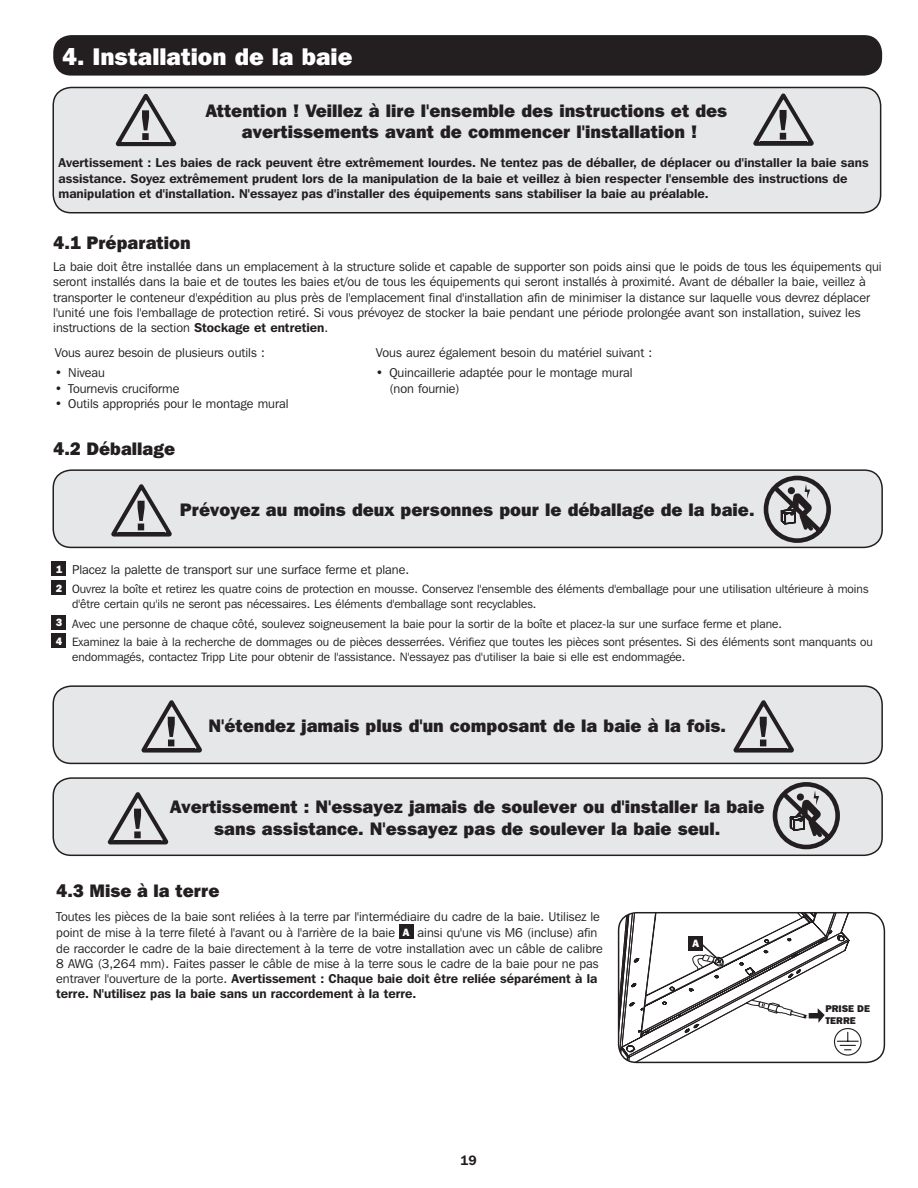
<style>
.page{position:relative;width:918px;height:1188px;background:#fff}
.page>*{position:absolute;margin:0;border:0;box-sizing:border-box;transform-origin:0 0}
.Main_Head{font:800 24px "Franklin Gothic IT Cby BT";color:#fff}
.Sub_Head{font:800 18px/21.6px "Franklin Gothic IT Cby BT";color:#231f20;text-align:center}
.t1{font:600 13.5px "Franklin Gothic IT Cby BT";color:#231f20}
.t2{font:12.75px/15.3px "Franklin Gothic IT Cby BT";color:#231f20}
.t3{font:600 12.75px/15.3px "Franklin Gothic IT Cby BT";color:#231f20}
.t4{font:12px/15.3px "Franklin Gothic IT Cby BT";color:#231f20}
.t5{font:800 10.5px "Franklin Gothic IT Cby BT";color:#fff}
.t6{font:800 9.75px/11.7px "Franklin Gothic IT Cby BT";color:#231f20}
.t7{font:900 9px/9px "Swiss 721 BT";color:#231f20}
.s1{font-weight:600}
</style>
<div class="page">
<div style="left:53px;top:35px;width:829px;height:41px;background:#231f20;border-radius:18px"></div>
<div style="left:53px;top:87px;width:828px;height:126px;background:#e6e7e9;border-radius:18px"></div>
<div style="left:52px;top:87px;width:829px;height:126px;border:2px solid #231f20;border-radius:18px"></div>
<div style="left:53px;top:470px;width:829px;height:77px;background:#e6e7e9;border-radius:18px"></div>
<div style="left:52px;top:469px;width:831px;height:79px;border:2px solid #231f20;border-radius:18px"></div>
<div style="left:53px;top:686px;width:829px;height:77px;background:#e6e7e9;border-radius:18px"></div>
<div style="left:52px;top:685px;width:831px;height:79px;border:2px solid #231f20;border-radius:18px"></div>
<div style="left:53px;top:778px;width:829px;height:77px;background:#e6e7e9;border-radius:18px"></div>
<div style="left:52px;top:777px;width:831px;height:79px;border:2px solid #231f20;border-radius:18px"></div>
<div style="left:52px;top:562px;width:14px;height:14px;background:#231f20"></div>
<div style="left:52px;top:581px;width:14px;height:14px;background:#231f20"></div>
<div style="left:52px;top:615px;width:14px;height:14px;background:#231f20"></div>
<div style="left:52px;top:634px;width:14px;height:14px;background:#231f20"></div>
<div style="left:399px;top:925px;width:14px;height:14px;background:#231f20"></div>
<svg style="left:111px;top:484px;width:61px;height:53px"></svg>
<svg style="left:142px;top:700px;width:60px;height:53px"></svg>
<svg style="left:108px;top:792px;width:60px;height:52px"></svg>
<svg style="left:734px;top:700px;width:60px;height:53px"></svg>
<svg style="left:116px;top:94px;width:60px;height:52px"></svg>
<svg style="left:753px;top:93px;width:61px;height:53px"></svg>
<svg style="left:764px;top:476px;width:67px;height:67px"></svg>
<svg style="left:773px;top:782px;width:67px;height:67px"></svg>
<svg style="left:619px;top:913px;width:265px;height:149px"></svg>
<div style="left:825px;top:1003px;width:46px;height:23px;background:#fff"></div>
<p class="Main_Head" style="left:62px;top:41px;width:292px">4. Installation de la baie</p>
<p class="Sub_Head" style="left:206px;top:99px;width:523px">Attention ! Veillez à lire l'ensemble des instructions et des avertissements avant de commencer l'installation !</p>
<p class="t3" style="left:58px;top:155px;width:812px">Avertissement : Les baies de rack peuvent être extrêmement lourdes. Ne tentez pas de déballer, de déplacer ou d'installer la baie sans assistance. Soyez extrêmement prudent lors de la manipulation de la baie et veillez à bien respecter l'ensemble des instructions de manipulation et d'installation. N'essayez pas d'installer des équipements sans stabiliser la baie au préalable.</p>
<p class="Sub_Head" style="left:53px;top:231px;width:139px">4.1 Préparation</p>
<p class="t2" style="left:53px;top:259px;width:830px">La baie doit être installée dans un emplacement à la structure solide et capable de supporter son poids ainsi que le poids de tous les équipements qui seront installés dans la baie et de toutes les baies et/ou de tous les équipements qui seront installés à proximité. Avant de déballer la baie, veillez à transporter le conteneur d'expédition au plus près de l'emplacement final d'installation afin de minimiser la distance sur laquelle vous devrez déplacer l'unité une fois l'emballage de protection retiré. Si vous prévoyez de stocker la baie pendant une période prolongée avant son installation, suivez les instructions de la section <span class="s1">Stockage et entretien</span>.</p>
<p class="t2" style="left:55px;top:344px;width:212px">Vous aurez besoin de plusieurs outils :</p>
<p class="t2" style="left:55px;top:365px;width:52px">• Niveau</p>
<p class="t2" style="left:55px;top:380px;width:126px">• Tournevis cruciforme</p>
<p class="t2" style="left:55px;top:396px;width:235px">• Outils appropriés pour le montage mural</p>
<p class="t2" style="left:376px;top:344px;width:278px">Vous aurez également besoin du matériel suivant :</p>
<p class="t2" style="left:389px;top:365px;width:245px;text-indent:-14px">• Quincaillerie adaptée pour le montage mural (non fournie)</p>
<p class="Sub_Head" style="left:53px;top:437px;width:124px">4.2 Déballage</p>
<p class="Sub_Head" style="left:180px;top:498px;width:576px">Prévoyez au moins deux personnes pour le déballage de la baie.</p>
<p class="t5" style="left:56px;top:563px;width:8px">1</p>
<p class="t2" style="left:72px;top:562px;width:339px">Placez la palette de transport sur une surface ferme et plane.</p>
<p class="t5" style="left:56px;top:581px;width:8px">2</p>
<p class="t4" style="left:72px;top:581px;width:798px">Ouvrez la boîte et retirez les quatre coins de protection en mousse. Conservez l'ensemble des éléments d'emballage pour une utilisation ultérieure à moins d'être certain qu'ils ne seront pas nécessaires. Les éléments d'emballage sont recyclables.</p>
<p class="t5" style="left:56px;top:616px;width:8px">3</p>
<p class="t4" style="left:72px;top:616px;width:711px">Avec une personne de chaque côté, soulevez soigneusement la baie pour la sortir de la boîte et placez-la sur une surface ferme et plane.</p>
<p class="t5" style="left:56px;top:635px;width:8px">4</p>
<p class="t4" style="left:72px;top:635px;width:802px;line-height:14.4px">Examinez la baie à la recherche de dommages ou de pièces desserrées. Vérifiez que toutes les pièces sont présentes. Si des éléments sont manquants ou endommagés, contactez Tripp Lite pour obtenir de l'assistance. N'essayez pas d'utiliser la baie si elle est endommagée.</p>
<p class="Sub_Head" style="left:209px;top:714px;width:519px">N'étendez jamais plus d'un composant de la baie à la fois.</p>
<p class="Sub_Head" style="left:170px;top:796px;width:596px">Avertissement : N'essayez jamais de soulever ou d'installer la baie sans assistance. N'essayez pas de soulever la baie seul.</p>
<p class="Sub_Head" style="left:56px;top:879px;width:165px">4.3 Mise à la terre</p>
<p class="t2" style="left:56px;top:908px;width:545px;line-height:16.6px">Toutes les pièces de la baie sont reliées à la terre par l'intermédiaire du cadre de la baie. Utilisez le point de mise à la terre fileté à l'avant ou à l'arrière de la baie</p>
<p class="t2" style="left:56px;top:925px;width:548px;text-indent:361px">ainsi qu'une vis M6 (incluse) afin de raccorder le cadre de la baie directement à la terre de votre installation avec un câble de calibre 8 AWG (3,264 mm). Faites passer le câble de mise à la terre sous le cadre de la baie pour ne pas entraver l'ouverture de la porte. <span class="s1">Avertissement : Chaque baie doit être reliée séparément à la terre. N'utilisez pas la baie sans un raccordement à la terre.</span></p>
<p class="t5" style="left:403px;top:926px;width:8px">A</p>
<p class="t1" style="left:460px;top:1152px;width:18px">19</p>
<p class="t5" style="left:693px;top:937px;width:8px">A</p>
<p class="t6" style="left:825px;top:1003px;width:46px">PRISE DE<br>TERRE</p>
<p class="t7" style="left:828px;top:1006px;width:45px">EARTH<br>GROUND</p>
</div>
